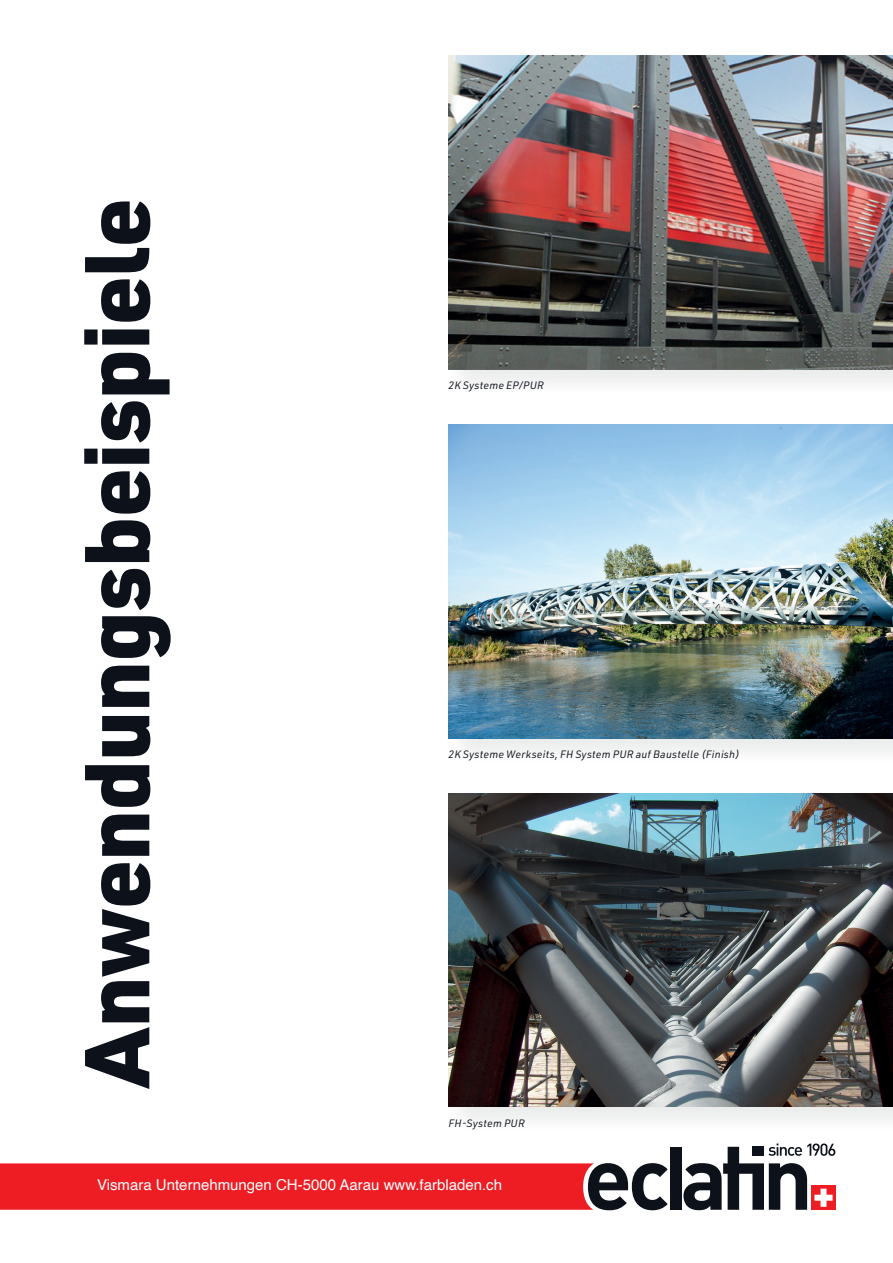
<style>
.page{position:relative;width:893px;height:1263px;background:#fff}
.page>*{position:absolute;margin:0;border:0;box-sizing:border-box;transform-origin:0 0}
.t1{font:900 90px "URWDIN";letter-spacing:-.015em;color:#0d121a}
.t2{font:15px "Helvetica";color:#fff}
.t3{font:italic 10.5px "URWDIN";letter-spacing:.025em;color:#0d121a}
</style>
<div class="page">
<div style="left:446px;top:53px;width:447px;height:345px;background:#0d121a;opacity:.09"></div>
<img style="left:449px;top:56px;width:444px;height:313px">
<div style="left:446px;top:422px;width:447px;height:345px;background:#0d121a;opacity:.09"></div>
<img style="left:449px;top:425px;width:444px;height:313px">
<div style="left:446px;top:791px;width:447px;height:345px;background:#f8f8f8"></div>
<img style="left:449px;top:793px;width:444px;height:314px">
<svg style="left:0;top:1163px;width:668px;height:47px;background:#e02c31"></svg>
<div style="left:670px;top:1147px;width:11px;height:63px;background:#0d121a"></div>
<div style="left:811px;top:1186px;width:25px;height:24px;background:#ee1d23"></div>
<svg style="left:683px;top:1143px;width:152px;height:67px"></svg>
<h1 class="t1" style="left:54px;top:1086px;width:890px;rotate:-90deg">Anwendungsbeispiele</h1>
<p class="t3" style="left:449px;top:379px;width:97px">2K Systeme EP/PUR</p>
<p class="t3" style="left:449px;top:748px;width:292px">2K Systeme Werkseits, FH System PUR auf Baustelle (Finish)</p>
<p class="t3" style="left:449px;top:1116px;width:78px">FH-System PUR</p>
<h2 class="t2" style="left:97px;top:1178px;width:406px">Vismara Unternehmungen CH-5000 Aarau www.farbladen.ch</h2>
</div>
